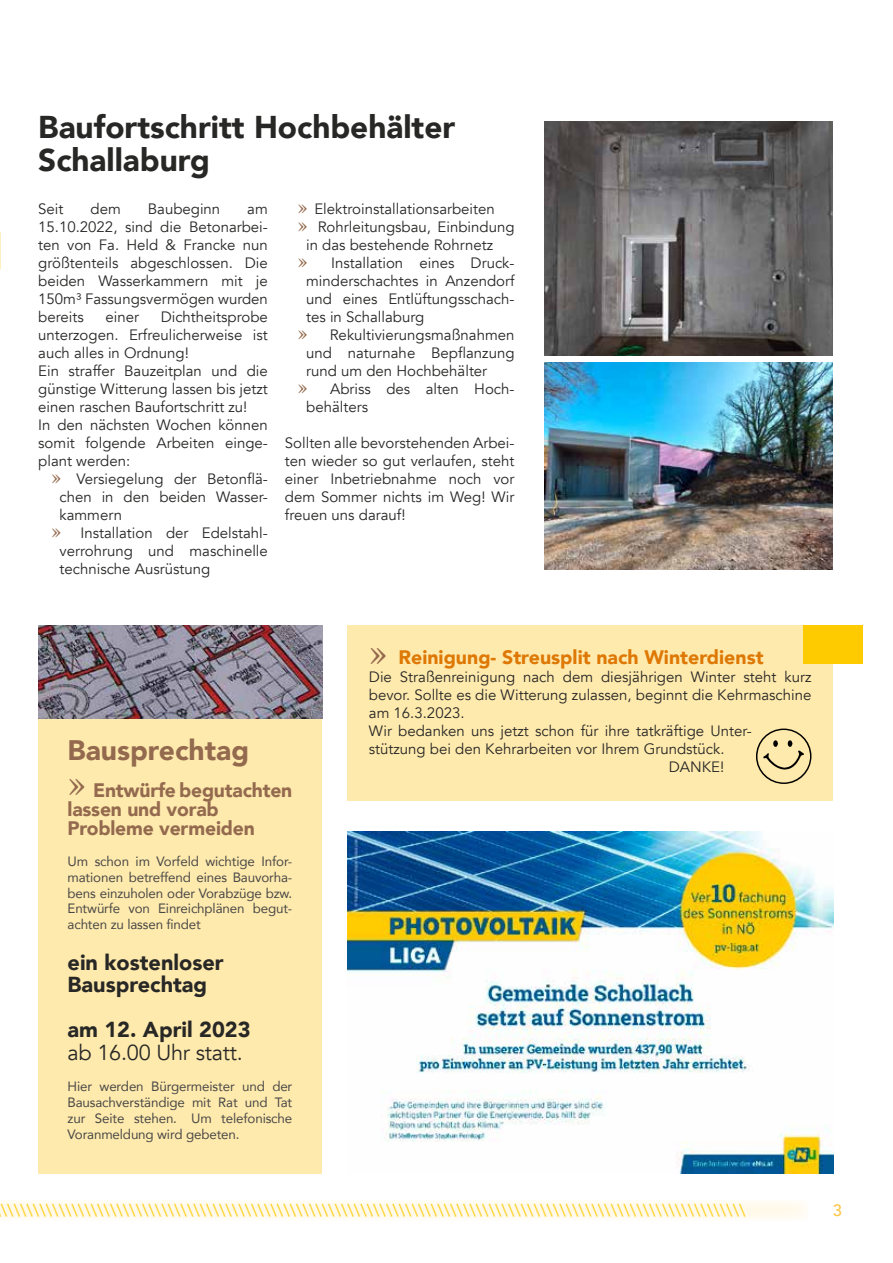
<style>
.page{position:relative;width:893px;height:1263px;background:#fff}
.page>*{position:absolute;margin:0;border:0;box-sizing:border-box;transform-origin:0 0}
.t1{font:46.5px "Janson URW";color:#946a4f}
.t2{font:900 31.5px/33px "Avenir";color:#272726}
.t3{font:900 28.2px "Avenir";color:#946a4f}
.t4{font:900 21.6px/22.5px "Avenir";color:#272726}
.t5{font:21.6px "Avenir";letter-spacing:-.01em;color:#272726}
.t6{font:900 19.5px/18.8px "Avenir";letter-spacing:-.01em;color:#946a4f}
.t7{font:900 19.5px "Avenir";color:#de7805}
.t8{font:500 16.5px "Avenir";color:#feca00}
.t9{font:500 16.5px "Avenir";color:#fdc545}
.t10{font:15px/18px "Avenir";color:#272726;text-align:justify}
.t11{font:13.5px/15.8px "Avenir";letter-spacing:-.01em;color:#484847;text-align:justify}
.s1{font-family:"Janson URW";font-size:25.5px;color:#946a4f}
</style>
<div class="page">
<div style="left:0;top:1199px;width:809px;height:21px;background:#fffaec"></div>
<div style="left:38px;top:719px;width:284px;height:455px;background:#ffeaad"></div>
<img style="left:38px;top:625px;width:284px;height:94px">
<div style="left:348px;top:625px;width:485px;height:176px;background:#ffeaad"></div>
<div style="left:803px;top:625px;width:59px;height:38px;background:#feca00"></div>
<svg style="left:756px;top:728px;width:55px;height:56px"></svg>
<img style="left:544px;top:122px;width:289px;height:234px">
<img style="left:544px;top:362px;width:289px;height:208px">
<img style="left:348px;top:831px;width:485px;height:343px">
<h2 class="t2" style="left:38px;top:110px;width:418px">Baufortschritt Hochbehälter<br>Schallaburg</h2>
<p class="t10" style="left:38px;top:200px;width:27px">Seit</p>
<p class="t10" style="left:91px;top:200px;width:32px">dem</p>
<p class="t10" style="left:148px;top:200px;width:74px">Baubeginn</p>
<p class="t10" style="left:38px;top:200px;width:231px;text-indent:209px">am 15.10.2022, sind die Betonarbei&shy;ten von Fa. Held &amp; Francke nun größtenteils abgeschlossen. Die beiden Wasserkammern mit je 150m³ Fassungsvermögen wurden bereits</p>
<p class="t10" style="left:38px;top:308px;width:231px;text-align:left;text-indent:122px">Dichtheitsprobe unterzogen. Erfreulicherweise ist auch alles in Ordnung!<br>Ein straffer Bauzeitplan und die günstige Witterung lassen bis jetzt einen raschen Baufortschritt zu!<br>In den nächsten Wochen können somit folgende Arbeiten einge&shy;plant werden:</p>
<p class="t10" style="left:51px;top:470px;width:218px"><span class="s1">»</span> Versiegelung der Betonflä-</p>
<p class="t10" style="left:60px;top:488px;width:210px">chen in den beiden Wasser-</p>
<p class="t10" style="left:60px;top:506px;width:64px">kammern</p>
<p class="t10" style="left:51px;top:524px;width:218px"><span class="s1">»</span> Installation der Edelstahl-</p>
<p class="t10" style="left:60px;top:542px;width:210px">verrohrung und maschinelle</p>
<p class="t10" style="left:60px;top:560px;width:152px">technische Ausrüstung</p>
<p class="t10" style="left:105px;top:308px;width:35px">einer</p>
<p class="t10" style="left:298px;top:200px;width:199px"><span class="s1">»</span> Elektroinstallationsarbeiten</p>
<p class="t10" style="left:298px;top:218px;width:218px"><span class="s1">»</span> Rohrleitungsbau, Einbindung</p>
<p class="t10" style="left:306px;top:236px;width:188px">in das bestehende Rohrnetz</p>
<p class="t10" style="left:298px;top:254px;width:218px"><span class="s1">»</span> Installation eines Druck-</p>
<p class="t10" style="left:306px;top:272px;width:210px">minderschachtes in Anzendorf</p>
<p class="t10" style="left:306px;top:290px;width:210px">und eines Entlüftungsschach-</p>
<p class="t10" style="left:306px;top:308px;width:120px">tes in Schallaburg</p>
<p class="t10" style="left:298px;top:326px;width:218px"><span class="s1">»</span> Rekultivierungsmaßnahmen</p>
<p class="t10" style="left:306px;top:344px;width:210px">und naturnahe Bepflanzung</p>
<p class="t10" style="left:306px;top:362px;width:183px">rund um den Hochbehälter</p>
<p class="t10" style="left:298px;top:380px;width:218px"><span class="s1">»</span> Abriss des alten Hoch-</p>
<p class="t10" style="left:306px;top:398px;width:63px">behälters</p>
<p class="t10" style="left:285px;top:434px;width:231px">Sollten alle bevorstehenden Arbei&shy;ten wieder so gut verlaufen, steht einer Inbetriebnahme noch vor dem Sommer nichts im Weg! Wir freuen uns darauf!</p>
<h3 class="t3" style="left:68px;top:726px;width:183px">Bausprechtag</h3>
<h1 class="t1" style="left:68px;top:759px;width:21px">»</h1>
<h3 class="t6" style="left:68px;top:780px;width:226px;text-indent:26px">Entwürfe begutachten lassen und vorab<br>Probleme vermeiden</h3>
<p class="t11" style="left:68px;top:853px;width:226px">Um schon im Vorfeld wichtige Infor&shy;mationen betreffend eines Bauvorha&shy;bens einzuholen oder Vorabzüge bzw.<br>Entwürfe von Einreichplänen begut&shy;achten zu lassen findet</p>
<h3 class="t4" style="left:68px;top:950px;width:158px">ein kostenloser<br>Bausprechtag</h3>
<h3 class="t4" style="left:68px;top:1018px;width:184px">am 12. April 2023</h3>
<h3 class="t5" style="left:68px;top:1039px;width:177px">ab 16.00 Uhr statt.</h3>
<p class="t11" style="left:68px;top:1078px;width:226px">Hier werden Bürgermeister und der Bausachverständige mit Rat und Tat zur Seite stehen. Um telefonische Voranmeldung wird gebeten.</p>
<h1 class="t1" style="left:369px;top:628px;width:21px">»</h1>
<h3 class="t7" style="left:398px;top:641px;width:367px">Reinigung- Streusplit nach Winterdienst</h3>
<p class="t10" style="left:369px;top:668px;width:444px">Die Straßenreinigung nach dem diesjährigen Winter steht kurz</p>
<p class="t10" style="left:369px;top:686px;width:444px">bevor. Sollte es die Witterung zulassen, beginnt die Kehrmaschine</p>
<p class="t10" style="left:369px;top:704px;width:97px">am 16.3.2023.</p>
<p class="t10" style="left:369px;top:722px;width:384px">Wir bedanken uns jetzt schon für ihre tatkräftige Unter-</p>
<p class="t10" style="left:369px;top:740px;width:357px">stützung bei den Kehrarbeiten vor Ihrem Grundstück.</p>
<p class="t10" style="left:669px;top:758px;width:57px">DANKE!</p>
<p class="t8" style="left:1px;top:1196px;width:746px">\\\\\\\\\\\\\\\\\\\\\\\\\\\\\\\\\\\\\\\\\\\\\\\\\\\\\\\\\\\\\\\\\\\\\\\\\\\\\\\\\\\\\\\\\\\\\\\\\\\\\\\\\\\\\\\\\\\\</p>
<p class="t9" style="left:833px;top:1196px;width:11px">3</p>
</div>
